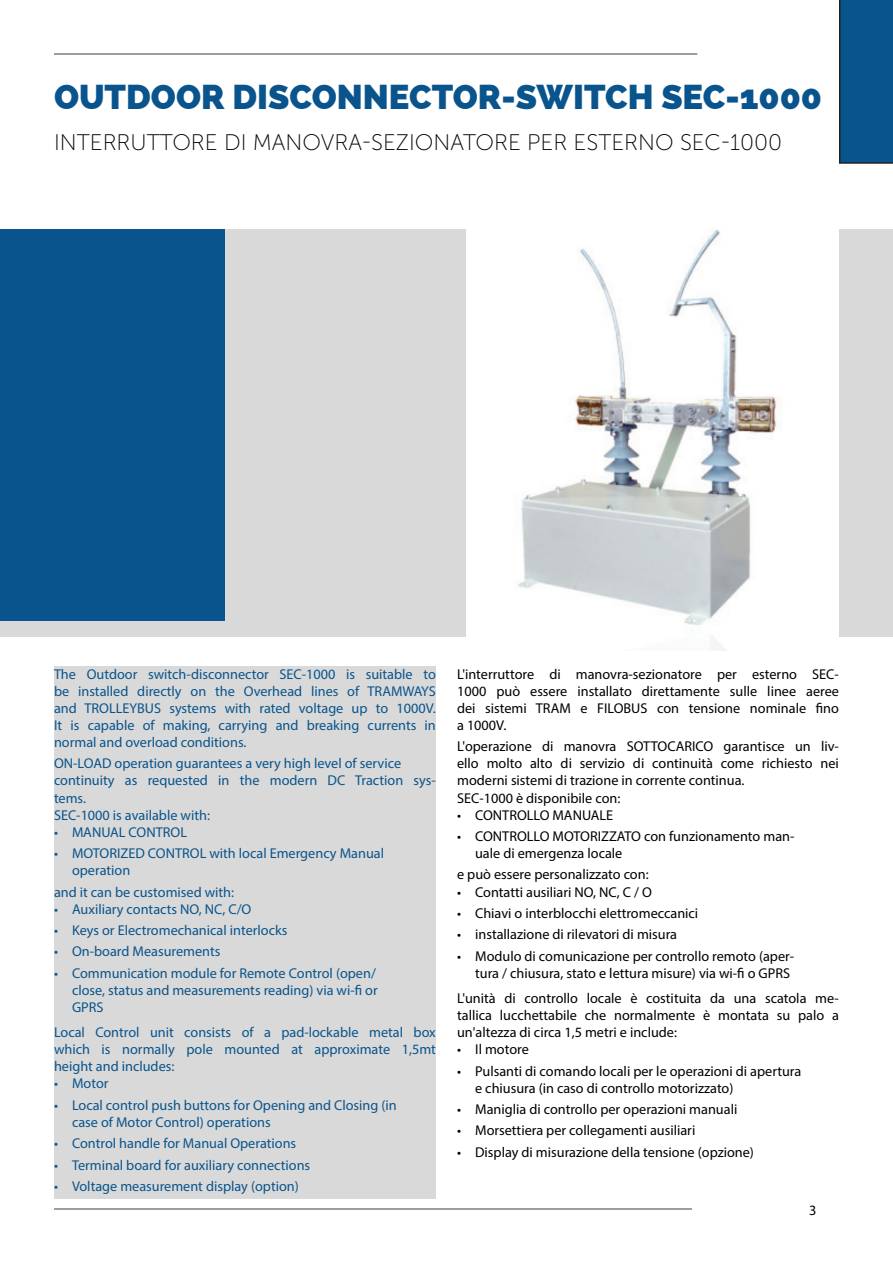
<style>
.page{position:relative;width:893px;height:1263px;background:#fff}
.page>*{position:absolute;margin:0;border:0;box-sizing:border-box;transform-origin:0 0}
.Pagina_Titolo_-_ING{font:800 34.5px "Raleway";color:#09548c}
.Pagina_Titolo_-_ING-2{font:22.5px "Museo Sans 100";color:#000}
.Pagina_Testo_-_ITA{font:14.25px/17.1px "Myriad Pro";color:#000;text-align:justify}
.Pagina_Testo_-_ING{font:14.25px/17.1px "Myriad Pro";color:#09548c}
.Numero_di_pagina{font:14.25px "Myriad Pro";color:#000}
</style>
<div class="page">
<div style="left:54px;top:665px;width:382px;height:533px;background:#d9d9d9"></div>
<div style="left:839px;top:0;width:54px;height:164px;background:#09548c"></div>
<hr style="left:54px;top:1208px;width:638px;height:2px;background:#7c7f80">
<hr style="left:54px;top:53px;width:643px;height:2px;background:#7c7f80">
<div style="left:0;top:230px;width:893px;height:407px;background:#d9d9d9"></div>
<div style="left:0;top:230px;width:224px;height:391px;background:#09548c"></div>
<img style="left:466px;top:230px;width:373px;height:421px">
<p class="Pagina_Titolo_-_ING" style="left:54px;top:77px;width:770px">OUTDOOR DISCONNECTOR-SWITCH SEC-1000</p>
<p class="Pagina_Titolo_-_ING-2" style="left:54px;top:130px;width:729px">INTERRUTTORE DI MANOVRA-SEZIONATORE PER ESTERNO SEC-1000</p>
<p class="Pagina_Testo_-_ING" style="left:54px;top:665px;width:383px;text-align:justify">The Outdoor switch-disconnector SEC-1000 is suitable to be installed directly on the Overhead lines of TRAMWAYS and TROLLEYBUS systems with rated voltage up to 1000V.<br>It is capable of making, carrying and breaking currents in normal and overload conditions.</p>
<p class="Pagina_Testo_-_ING" style="left:54px;top:755px;width:349px">ON-LOAD operation guarantees a very high level of service</p>
<p class="Pagina_Testo_-_ING" style="left:54px;top:772px;width:383px">continuity as requested in the modern DC Traction sys&shy;tems.</p>
<p class="Pagina_Testo_-_ING" style="left:54px;top:806px;width:157px">SEC-1000 is available with:</p>
<p class="Pagina_Testo_-_ING" style="left:54px;top:823px;width:135px">• MANUAL CONTROL</p>
<p class="Pagina_Testo_-_ING" style="left:72px;top:844px;width:314px;text-indent:-18px">• MOTORIZED CONTROL with local Emergency Manual operation</p>
<p class="Pagina_Testo_-_ING" style="left:54px;top:883px;width:182px">and it can be customised with:</p>
<p class="Pagina_Testo_-_ING" style="left:54px;top:900px;width:199px">• Auxiliary contacts NO, NC, C/O</p>
<p class="Pagina_Testo_-_ING" style="left:54px;top:921px;width:235px">• Keys or Electromechanical interlocks</p>
<p class="Pagina_Testo_-_ING" style="left:54px;top:943px;width:168px">• On-board Measurements</p>
<p class="Pagina_Testo_-_ING" style="left:72px;top:964px;width:307px;text-indent:-18px">• Communication module for Remote Control (open/ close, status and measurements reading) via wi-fi or<br>GPRS</p>
<p class="Pagina_Testo_-_ING" style="left:54px;top:1023px;width:383px;text-align:justify">Local Control unit consists of a pad-lockable metal box which is normally pole mounted at approximate 1,5mt height and includes:</p>
<p class="Pagina_Testo_-_ING" style="left:54px;top:1075px;width:56px">• Motor</p>
<p class="Pagina_Testo_-_ING" style="left:72px;top:1096px;width:326px;text-indent:-18px">• Local control push buttons for Opening and Closing (in case of Motor Control) operations</p>
<p class="Pagina_Testo_-_ING" style="left:54px;top:1135px;width:244px">• Control handle for Manual Operations</p>
<p class="Pagina_Testo_-_ING" style="left:54px;top:1156px;width:258px">• Terminal board for auxiliary connections</p>
<p class="Pagina_Testo_-_ING" style="left:54px;top:1177px;width:246px">• Voltage measurement display (option)</p>
<p class="Pagina_Testo_-_ITA" style="left:457px;top:665px;width:383px">L'interruttore di manovra-sezionatore per esterno SEC-1000 può essere installato direttamente sulle linee aeree dei sistemi TRAM e FILOBUS con tensione nominale fino a 1000V.</p>
<p class="Pagina_Testo_-_ITA" style="left:457px;top:738px;width:383px">L'operazione di manovra SOTTOCARICO garantisce un liv&shy;ello molto alto di servizio di continuità come richiesto nei moderni sistemi di trazione in corrente continua.</p>
<p class="Pagina_Testo_-_ITA" style="left:457px;top:789px;width:165px">SEC-1000 è disponibile con:</p>
<p class="Pagina_Testo_-_ITA" style="left:457px;top:806px;width:158px">• CONTROLLO MANUALE</p>
<p class="Pagina_Testo_-_ITA" style="left:475px;top:827px;width:321px;text-indent:-18px">• CONTROLLO MOTORIZZATO con funzionamento man&shy;uale di emergenza locale</p>
<p class="Pagina_Testo_-_ITA" style="left:457px;top:866px;width:193px">e può essere personalizzato con:</p>
<p class="Pagina_Testo_-_ITA" style="left:457px;top:883px;width:196px">• Contatti ausiliari NO, NC, C / O</p>
<p class="Pagina_Testo_-_ITA" style="left:457px;top:904px;width:243px">• Chiavi o interblocchi elettromeccanici</p>
<p class="Pagina_Testo_-_ITA" style="left:457px;top:926px;width:222px">• installazione di rilevatori di misura</p>
<p class="Pagina_Testo_-_ITA" style="left:457px;top:947px;width:339px;text-align:right">• Modulo di comunicazione per controllo remoto (aper&shy;tura / chiusura, stato e lettura misure) via wi-fi o GPRS</p>
<p class="Pagina_Testo_-_ITA" style="left:457px;top:989px;width:383px">L'unità di controllo locale è costituita da una scatola me&shy;tallica lucchettabile che normalmente è montata su palo a un'altezza di circa 1,5 metri e include:</p>
<p class="Pagina_Testo_-_ITA" style="left:457px;top:1041px;width:73px">• Il motore</p>
<p class="Pagina_Testo_-_ITA" style="left:475px;top:1062px;width:328px;text-indent:-18px">• Pulsanti di comando locali per le operazioni di apertura e chiusura (in caso di controllo motorizzato)</p>
<p class="Pagina_Testo_-_ITA" style="left:457px;top:1100px;width:282px">• Maniglia di controllo per operazioni manuali</p>
<p class="Pagina_Testo_-_ITA" style="left:457px;top:1122px;width:240px">• Morsettiera per collegamenti ausiliari</p>
<p class="Pagina_Testo_-_ITA" style="left:457px;top:1143px;width:298px">• Display di misurazione della tensione (opzione)</p>
<p class="Numero_di_pagina" style="left:809px;top:1202px;width:9px">3</p>
</div>
